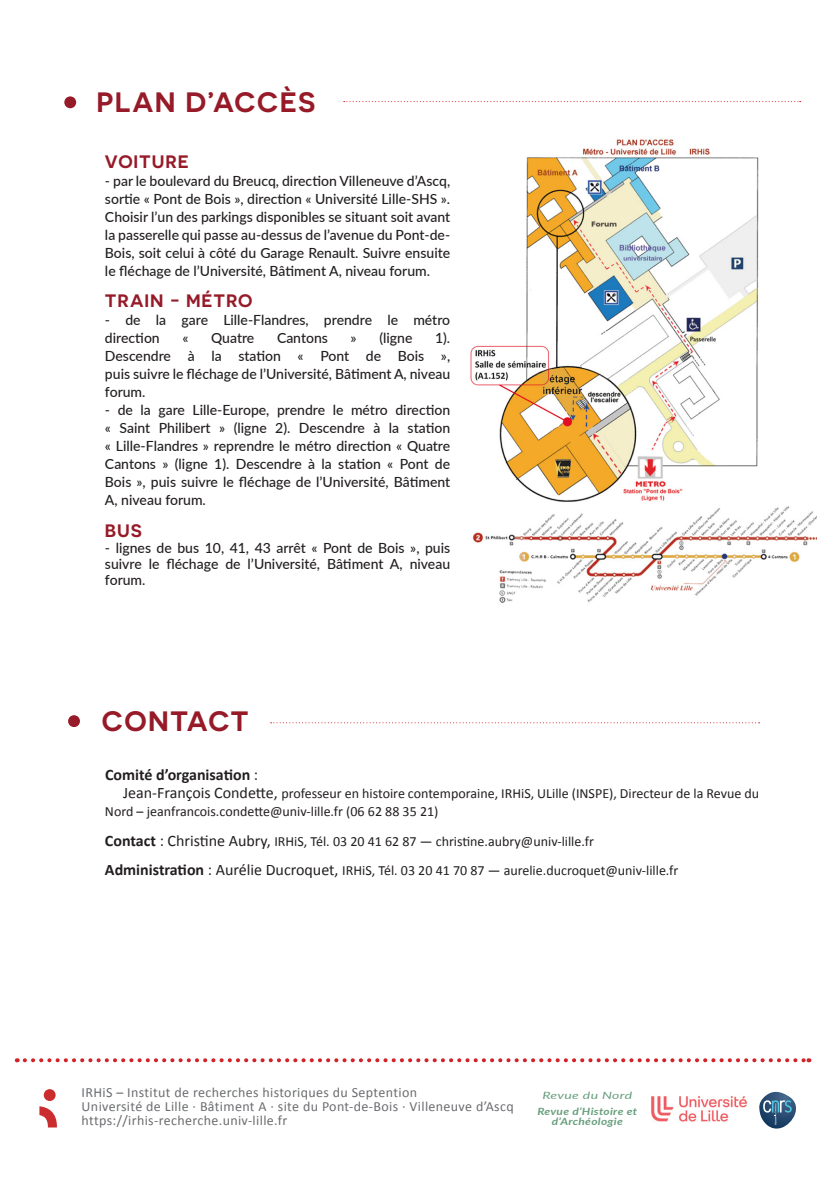
<style>
.page{position:relative;width:840px;height:1191px;background:#fff}
.page>*{position:absolute;margin:0;border:0;box-sizing:border-box;transform-origin:0 0}
.t1{font:600 28px "Novecentosanswide";letter-spacing:.05em;color:#961a28}
.t2{font:600 18px "Novecentosanswide";letter-spacing:.05em;color:#961a28}
.t3{font:700 16px "Calibri";color:#231f20}
.t4{font:500 14px/18px "Lato";color:#231f20;text-align:justify}
.t5{font:14px/18px "Calibri";color:#231f20}
.t6{font:14px "Calibri";letter-spacing:.025em;color:#6c6d70}
.Texte_courant{font:italic 700 10px/10px "Lato";letter-spacing:.025em;color:#679e7c;text-align:center;scale:1.19 1}
.Texte_courant-2{font:italic 10px "Lato";letter-spacing:.02em;color:#679e7c;scale:1.4 1}
.s1{font-weight:400}
.s2{font-size:16px}
.s3{font-weight:700;font-size:16px}
</style>
<div class="page">
<svg style="left:39px;top:1089px;width:18px;height:38px"></svg>
<svg style="left:759px;top:1091px;width:37px;height:38px"></svg>
<svg style="left:68px;top:715px;width:12px;height:12px"></svg>
<svg style="left:270px;top:722px;width:489px;height:1px"></svg>
<svg style="left:25px;top:1058px;width:784px;height:4px"></svg>
<svg style="left:64px;top:96px;width:12px;height:12px"></svg>
<svg style="left:343px;top:101px;width:457px;height:1px"></svg>
<img style="left:651px;top:1096px;width:97px;height:26px">
<img style="left:470px;top:139px;width:345px;height:464px">
<p class="t1" style="left:97px;top:85px;width:220px">PLAN D’ACCÈS</p>
<p class="t2" style="left:105px;top:150px;width:85px">VOITURE</p>
<p class="t4" style="left:105px;top:171px;width:346px">- par le boulevard du Breucq, direction Villeneuve d’Ascq, sortie « Pont de Bois », direction « Université Lille-SHS ».<br>Choisir l’un des parkings disponibles se situant soit avant la passerelle qui passe au-dessus de l’avenue du Pont-de-Bois, soit celui à côté du Garage Renault. Suivre ensuite le fléchage de l’Université, Bâtiment A, niveau forum.</p>
<p class="t2" style="left:105px;top:290px;width:149px">TRAIN - MÉTRO</p>
<p class="t4" style="left:105px;top:310px;width:346px">- de la gare Lille-Flandres, prendre le métro direction</p>
<p class="t4" style="left:105px;top:328px;width:346px;text-indent:330px">1).<br>Descendre à la station « Pont de Bois », puis suivre le fléchage de l’Université, Bâtiment A, niveau forum.</p>
<p class="t4" style="left:105px;top:400px;width:346px">- de la gare Lille-Europe, prendre le métro direction « Saint Philibert » (ligne 2). Descendre à la station « Lille-Flandres » reprendre le métro direction « Quatre Cantons » (ligne 1). Descendre à la station « Pont de Bois », puis suivre le fléchage de l’Université, Bâtiment A, niveau forum.</p>
<p class="t2" style="left:105px;top:519px;width:38px">BUS</p>
<p class="t4" style="left:105px;top:539px;width:346px;line-height:16px">- lignes de bus 10, 41, 43 arrêt « Pont de Bois », puis suivre le fléchage de l’Université, Bâtiment A, niveau forum.</p>
<p class="t4" style="left:182px;top:328px;width:8px">«</p>
<p class="t4" style="left:211px;top:328px;width:45px">Quatre</p>
<p class="t4" style="left:277px;top:328px;width:52px">Cantons</p>
<p class="t4" style="left:350px;top:328px;width:63px">» (ligne</p>
<p class="t1" style="left:102px;top:704px;width:148px">CONTACT</p>
<p class="t3" style="left:105px;top:764px;width:155px">Comité d’organisation <span class="s1">:</span></p>
<p class="t5" style="left:105px;top:784px;width:655px;text-indent:18px"><span class="s2">Jean-François Condette,</span> professeur en histoire contemporaine, IRHiS, ULille (INSPE), Directeur de la Revue du<br>Nord – jeanfrancois.condette@univ-lille.fr (06 62 88 35 21)</p>
<p class="t5" style="left:105px;top:832px;width:490px"><span class="s3">Contact</span> <span class="s2">: Christine Aubry,</span> IRHiS, Tél. 03 20 41 62 87 — christine.aubry@univ-lille.fr</p>
<p class="t5" style="left:105px;top:861px;width:574px"><span class="s3">Administration</span> <span class="s2">: Aurélie Ducroquet,</span> IRHiS, Tél. 03 20 41 70 87 — aurelie.ducroquet@univ-lille.fr</p>
<p class="t6" style="left:82px;top:1084px;width:337px">IRHiS – Institut de recherches historiques du Septention</p>
<p class="t6" style="left:82px;top:1098px;width:433px">Université de Lille · Bâtiment A · site du Pont-de-Bois · Villeneuve d’Ascq</p>
<p class="t6" style="left:82px;top:1112px;width:207px">https://irhis-recherche.univ-lille.fr</p>
<p class="Texte_courant-2" style="left:542px;top:1088px;width:65px">Revue du Nord</p>
<p class="Texte_courant" style="left:537px;top:1105px;width:85px">Revue d’Histoire et d’Archéologie</p>
</div>
